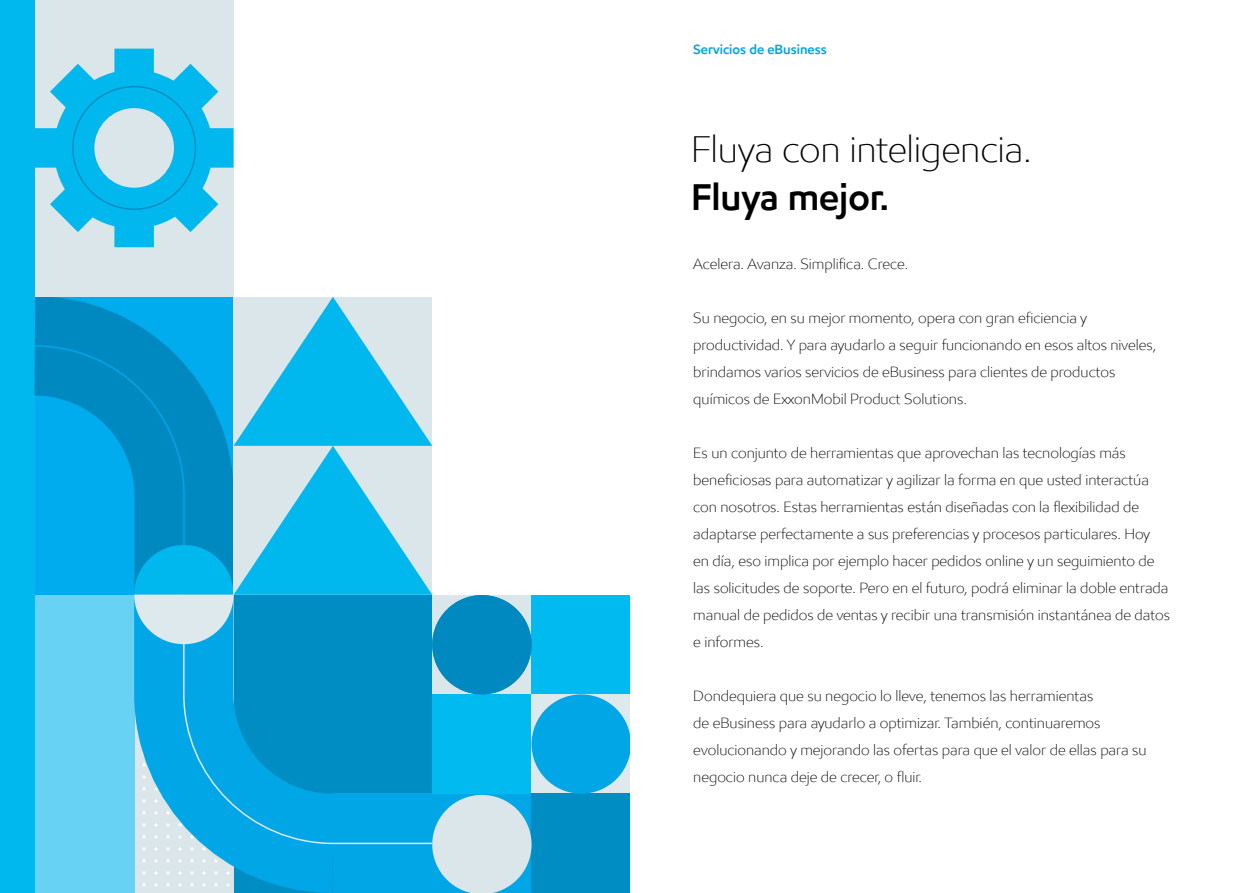
<style>
.page{position:relative;width:1259px;height:893px;background:#fff}
.page>*{position:absolute;margin:0;border:0;box-sizing:border-box;transform-origin:0 0}
.t1{font:300 37.5px "E Mprint";letter-spacing:-.01em;color:#000}
.t2{font:600 37.5px "E Mprint";color:#000}
.t3{font:300 15px/27px "E Mprint";color:#000}
.t4{font:600 13.5px "E Mprint";color:#00a5e3}
</style>
<div class="page">
<div style="left:0;top:0;width:50px;height:893px;background:#00b8ee"></div>
<div style="left:35px;top:0;width:198px;height:297px;background:#dae6e9"></div>
<svg style="left:35px;top:49px;width:198px;height:198px"></svg>
<svg style="left:34px;top:297px;width:595px;height:596px"></svg>
<p class="t4" style="left:693px;top:41px;width:135px">Servicios de eBusiness</p>
<h1 class="t1" style="left:691px;top:127px;width:342px">Fluya con inteligencia.</h1>
<h1 class="t2" style="left:691px;top:174px;width:199px">Fluya mejor.</h1>
<p class="t3" style="left:693px;top:251px;width:216px">Acelera. Avanza. Simplifica. Crece.</p>
<p class="t3" style="left:693px;top:305px;width:464px">Su negocio, en su mejor momento, opera con gran eficiencia y productividad. Y para ayudarlo a seguir funcionando en esos altos niveles, brindamos varios servicios de eBusiness para clientes de productos químicos de ExxonMobil Product Solutions.</p>
<p class="t3" style="left:693px;top:440px;width:478px">Es un conjunto de herramientas que aprovechan las tecnologías más beneficiosas para automatizar y agilizar la forma en que usted interactúa con nosotros. Estas herramientas están diseñadas con la flexibilidad de adaptarse perfectamente a sus preferencias y procesos particulares. Hoy<br>en día, eso implica por ejemplo hacer pedidos online y un seguimiento de las solicitudes de soporte. Pero en el futuro, podrá eliminar la doble entrada manual de pedidos de ventas y recibir una transmisión instantánea de datos e informes.</p>
<p class="t3" style="left:693px;top:683px;width:455px">Dondequiera que su negocio lo lleve, tenemos las herramientas<br>de eBusiness para ayudarlo a optimizar. También, continuaremos evolucionando y mejorando las ofertas para que el valor de ellas para su negocio nunca deje de crecer, o fluir.</p>
</div>
